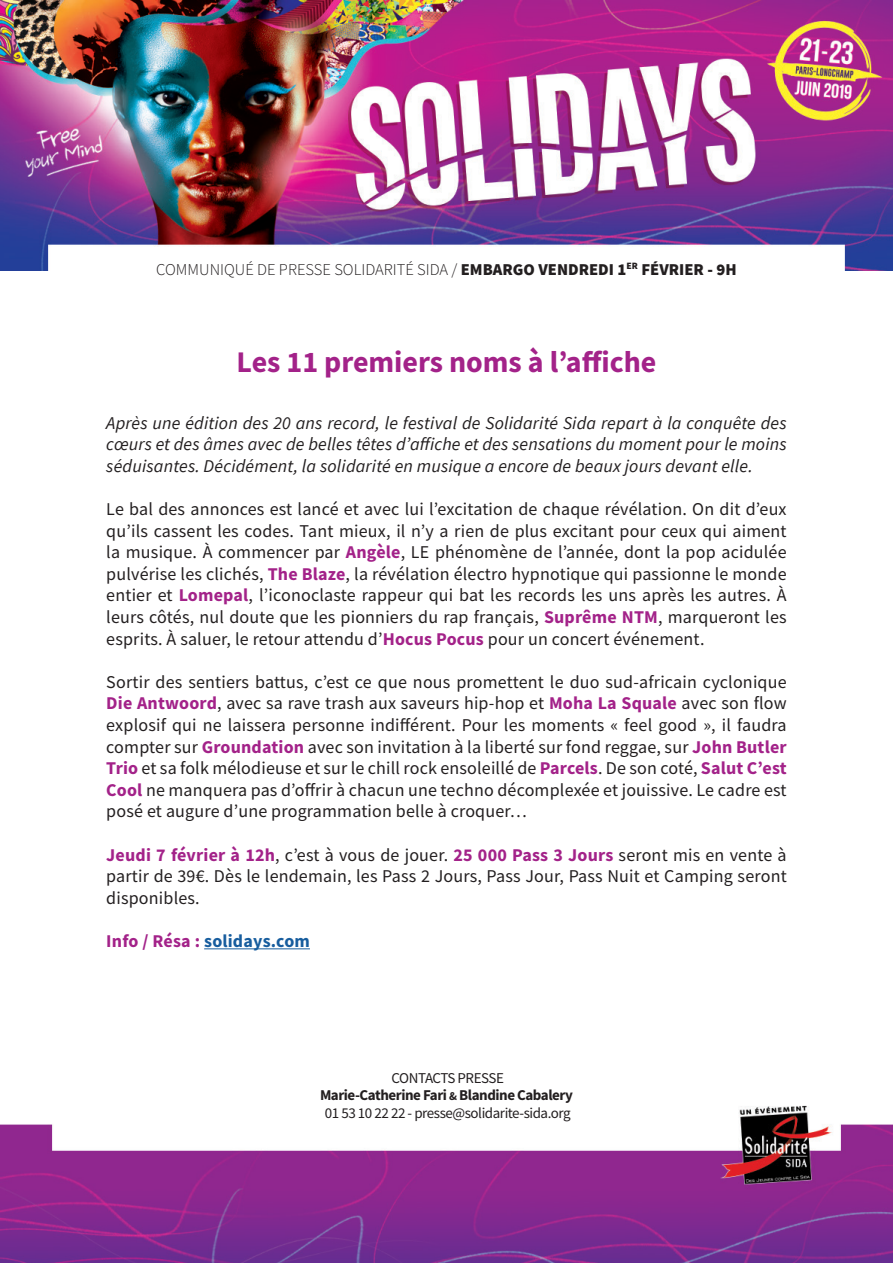
<style>
.page{position:relative;width:893px;height:1263px;background:#fff}
.page>*{position:absolute;margin:0;border:0;box-sizing:border-box;transform-origin:0 0}
.t1{font:700 30px "Source Sans Pro";color:#a32289}
.t2{font:18px/21.6px "Source Sans Pro";letter-spacing:.01em;color:#231f20;text-align:justify}
.t3{font:italic 18px/21.6px "Source Sans Pro";letter-spacing:.01em;color:#231f20;text-align:justify}
.t4{font:700 18px "Source Sans Pro";letter-spacing:.01em;color:#175d9e}
.t5{font:300 16.5px "Source Sans Pro";color:#231f20}
.t6{font:15px "Source Sans Pro";letter-spacing:-.03em;color:#231f20}
.t7{font:700 15px "Source Sans Pro";letter-spacing:-.03em;color:#231f20}
.s1{font-weight:900}
.s2{font-weight:700;color:#a32289}
.s3{color:#a32289}
.s4{font-size:12px}
</style>
<div class="page">
<img style="left:0;top:0;width:893px;height:270px">
<img style="left:0;top:1105px;width:893px;height:158px">
<hr style="left:204px;top:948px;width:106px;height:1px;background:#175d9e">
<p class="t5" style="left:156px;top:259px;width:582px">COMMUNIQUÉ DE PRESSE SOLIDARITÉ SIDA / <span class="s1">EMBARGO VENDREDI 1</span><sup>ER</sup> <span class="s1">FÉVRIER - 9H</span></p>
<p class="t1" style="left:237px;top:342px;width:421px">Les 11 premiers noms à l’affiche</p>
<p class="t3" style="left:106px;top:412px;width:682px">Après une édition des 20 ans record, le festival de Solidarité Sida repart à la conquête des cœurs et des âmes avec de belles têtes d’affiche et des sensations du moment pour le moins séduisantes. Décidément, la solidarité en musique a encore de beaux jours devant elle.</p>
<p class="t2" style="left:106px;top:498px;width:682px">Le bal des annonces est lancé et avec lui l’excitation de chaque révélation. On dit d’eux qu’ils cassent les codes. Tant mieux, il n’y a rien de plus excitant pour ceux qui aiment la musique. À commencer par <span class="s2">Angèle</span>, LE phénomène de l’année, dont la pop acidulée pulvérise les clichés, <span class="s2">The Blaze</span>, la révélation électro hypnotique qui passionne le monde entier et <span class="s2">Lomepal</span>, l’iconoclaste rappeur qui bat les records les uns après les autres. À leurs côtés, nul doute que les pionniers du rap français, <span class="s2">Suprême NTM</span>, marqueront les esprits. À saluer, le retour attendu d’<span class="s2">Hocus Pocus</span> pour un concert événement.</p>
<p class="t2" style="left:106px;top:671px;width:682px">Sortir des sentiers battus, c’est ce que nous promettent le duo sud-africain cyclonique <span class="s2">Die Antwoord</span>, avec sa rave trash aux saveurs hip-hop et <span class="s2">Moha La Squale</span> avec son flow explosif qui ne laissera personne indifférent. Pour les moments « feel good », il faudra compter sur <span class="s2">Groundation</span> avec son invitation à la liberté sur fond reggae, sur <span class="s2">John Butler Trio</span> et sa folk mélodieuse et sur le chill rock ensoleillé de <span class="s2">Parcels</span>. De son coté, <span class="s2">Salut C’est Cool</span> ne manquera pas d’offrir à chacun une techno décomplexée et jouissive. Le cadre est posé et augure d’une programmation belle à croquer…</p>
<p class="t2" style="left:106px;top:844px;width:682px"><span class="s2">Jeudi 7 février à 12h</span>, c’est à vous de jouer. <span class="s2">25 000 Pass 3 Jours</span> seront mis en vente à partir de 39€. Dès le lendemain, les Pass 2 Jours, Pass Jour, Pass Nuit et Camping seront disponibles.</p>
<p class="t4" style="left:106px;top:929px;width:205px"><span class="s3">Info / Résa :</span> solidays.com</p>
<p class="t6" style="left:392px;top:1068px;width:114px">CONTACTS PRESSE</p>
<p class="t7" style="left:320px;top:1085px;width:254px">Marie-Catherine Fari <span class="s4">&amp;</span> Blandine Cabalery</p>
<p class="t6" style="left:325px;top:1104px;width:247px">01 53 10 22 22 - presse@solidarite-sida.org</p>
</div>
